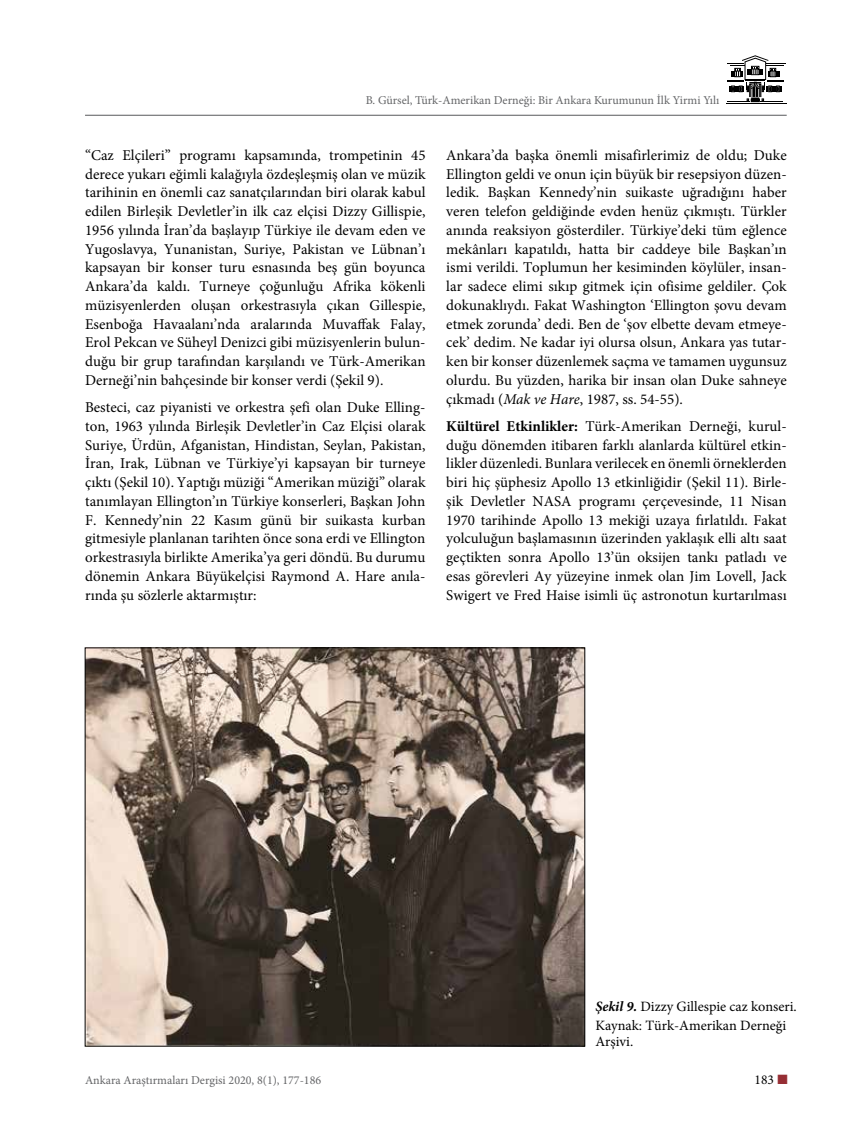
<style>
.page{position:relative;width:842px;height:1127px;background:#fff}
.page>*{position:absolute;margin:0;border:0;box-sizing:border-box;transform-origin:0 0}
.t1{font:15px/18.8px "Minion Pro";color:#000;text-align:justify}
.t2{font:14.25px/18.6px "Minion Pro";color:#000}
.t3{font:13.5px "Minion Pro";color:#000}
.t4{font:12px "Minion Pro";color:#636466}
.s1{font-style:italic}
.s2{font-weight:700}
.s3{font-weight:700;font-style:italic}
.s4{color:#962e34}
</style>
<div class="page">
<hr style="left:85px;top:115px;width:702px;height:1px;background:#58595b">
<hr style="left:726px;top:103px;width:60px;height:1px;background:#000">
<svg style="left:727px;top:55px;width:59px;height:48px"></svg>
<img style="left:87px;top:649px;width:496px;height:395px">
<p class="t4" style="left:366px;top:92px;width:355px">B. Gürsel, Türk-Amerikan Derneği: Bir Ankara Kurumunun İlk Yirmi Yılı</p>
<p class="t1" style="left:85px;top:146px;width:342px">“Caz Elçileri” programı kapsamında, trompetinin 45 derece yukarı eğimli kalağıyla özdeşleşmiş olan ve müzik tarihinin en önemli caz sanatçılarından biri olarak kabul edilen Birleşik Devletler’in ilk caz elçisi Dizzy Gillispie, 1956 yılında İran’da başlayıp Türkiye ile devam eden ve Yugoslavya, Yunanistan, Suriye, Pakistan ve Lübnan’ı kapsayan bir konser turu esnasında beş gün boyunca Ankara’da kaldı. Turneye çoğunluğu Afrika kökenli müzisyenlerden oluşan orkestrasıyla çıkan Gillespie, Esenboğa Havaalanı’nda aralarında Muvaffak Falay, Erol Pekcan ve Süheyl Denizci gibi müzisyenlerin bulun&shy;duğu bir grup tarafından karşılandı ve Türk-Amerikan Derneği’nin bahçesinde bir konser verdi (Şekil 9).</p>
<p class="t1" style="left:85px;top:398px;width:342px">Besteci, caz piyanisti ve orkestra şefi olan Duke Elling&shy;ton, 1963 yılında Birleşik Devletler’in Caz Elçisi olarak Suriye, Ürdün, Afganistan, Hindistan, Seylan, Pakistan, İran, Irak, Lübnan ve Türkiye’yi kapsayan bir turneye çıktı (Şekil 10). Yaptığı müziği “Amerikan müziği” olarak tanımlayan Ellington’ın Türkiye konserleri, Başkan John F. Kennedy’nin 22 Kasım günü bir suikasta kurban gitmesiyle planlanan tarihten önce sona erdi ve Ellington orkestrasıyla birlikte Amerika’ya geri döndü. Bu durumu dönemin Ankara Büyükelçisi Raymond A. Hare anıla&shy;rında şu sözlerle aktarmıştır:</p>
<p class="t1" style="left:446px;top:146px;width:342px">Ankara’da başka önemli misafirlerimiz de oldu; Duke Ellington geldi ve onun için büyük bir resepsiyon düzen&shy;ledik. Başkan Kennedy’nin suikaste uğradığını haber veren telefon geldiğinde evden henüz çıkmıştı. Türkler anında reaksiyon gösterdiler. Türkiye’deki tüm eğlence mekânları kapatıldı, hatta bir caddeye bile Başkan’ın ismi verildi. Toplumun her kesiminden köylüler, insan&shy;lar sadece elimi sıkıp gitmek için ofisime geldiler. Çok dokunaklıydı. Fakat Washington ‘Ellington şovu devam etmek zorunda’ dedi. Ben de ‘şov elbette devam etmeye&shy;cek’ dedim. Ne kadar iyi olursa olsun, Ankara yas tutar&shy;ken bir konser düzenlemek saçma ve tamamen uygunsuz olurdu. Bu yüzden, harika bir insan olan Duke sahneye çıkmadı (<span class="s1">Mak ve Hare</span>, 1987, ss. 54-55).</p>
<p class="t1" style="left:446px;top:417px;width:342px"><span class="s2">Kültürel Etkinlikler:</span> Türk-Amerikan Derneği, kurul&shy;duğu dönemden itibaren farklı alanlarda kültürel etkin&shy;likler düzenledi. Bunlara verilecek en önemli örneklerden biri hiç şüphesiz Apollo 13 etkinliğidir (Şekil 11). Birle&shy;şik Devletler NASA programı çerçevesinde, 11 Nisan 1970 tarihinde Apollo 13 mekiği uzaya fırlatıldı. Fakat yolculuğun başlamasının üzerinden yaklaşık elli altı saat geçtikten sonra Apollo 13’ün oksijen tankı patladı ve esas görevleri Ay yüzeyine inmek olan Jim Lovell, Jack Swigert ve Fred Haise isimli üç astronotun kurtarılması</p>
<p class="t2" style="left:595px;top:997px;width:203px"><span class="s3">Şekil 9.</span> Dizzy Gillespie caz konseri.<br>Kaynak: Türk-Amerikan Derneği</p>
<p class="t2" style="left:595px;top:1032px;width:39px">Arşivi.</p>
<p class="t4" style="left:85px;top:1072px;width:238px">Ankara Araştırmaları Dergisi 2020, 8(1), 177-186</p>
<p class="t3" style="left:755px;top:1071px;width:35px">183 <span class="s4">■</span></p>
</div>
